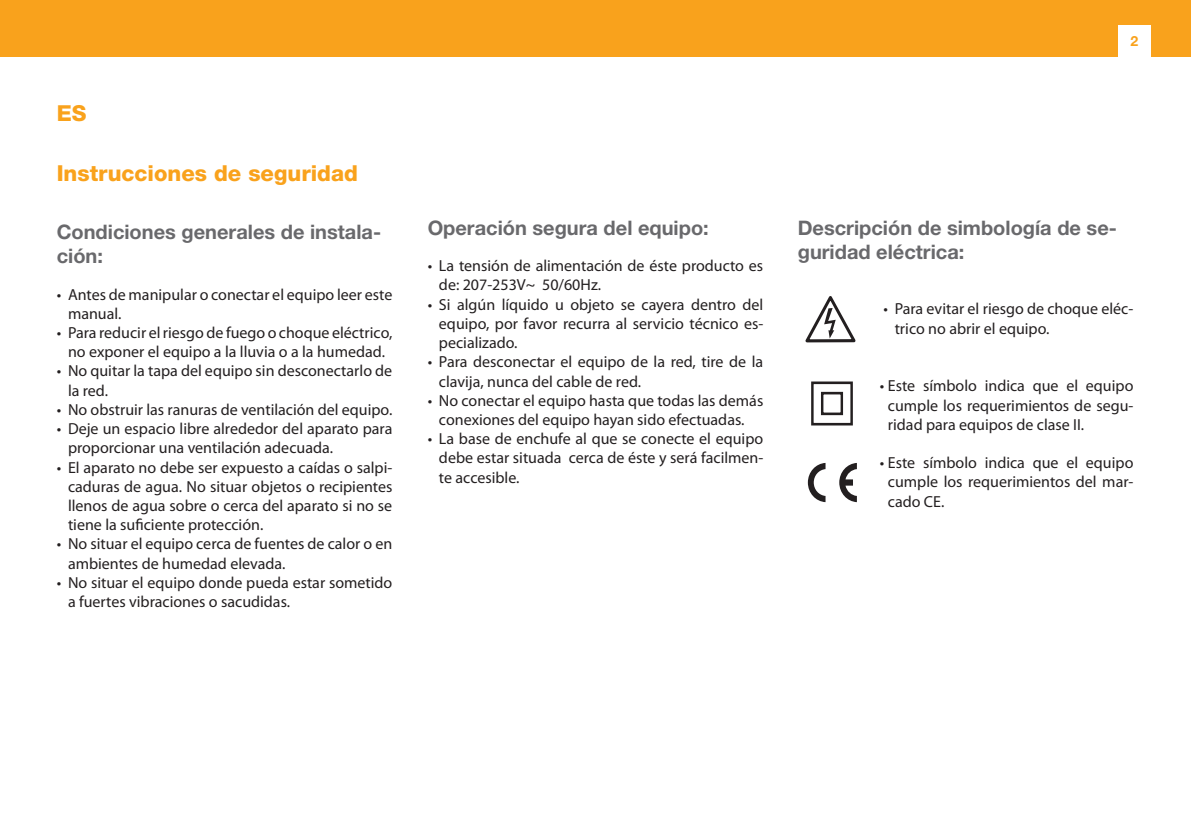
<style>
.page{position:relative;width:1191px;height:840px;background:#fff}
.page>*{position:absolute;margin:0;border:0;box-sizing:border-box;transform-origin:0 0}
.t1{font:800 22px "Helvetica Neue LT Std";color:#f9a21c}
.t2{font:700 20px/24px "Helvetica Neue";color:#69696c}
.t3{font:16px/19.2px "Myriad Pro";color:#231f20}
.t4{font:700 14px "Helvetica Neue";color:#f9a21c}
</style>
<div class="page">
<div style="left:0;top:0;width:1191px;height:57px;background:#f9a21c"></div>
<div style="left:1118px;top:25px;width:32px;height:33px;background:#fff"></div>
<svg style="left:811px;top:381px;width:42px;height:45px"></svg>
<svg style="left:808px;top:463px;width:17px;height:39px"></svg>
<svg style="left:839px;top:463px;width:18px;height:39px"></svg>
<svg style="left:805px;top:296px;width:51px;height:47px"></svg>
<h1 class="t1" style="left:57px;top:100px;width:31px">ES</h1>
<h1 class="t1" style="left:57px;top:160px;width:303px">Instrucciones de seguridad</h1>
<p class="t2" style="left:57px;top:219px;width:326px">Condiciones generales de instala&shy;ción:</p>
<p class="t3" style="left:68px;top:284px;width:326px;text-indent:-11px">• Antes de manipular o conectar el equipo leer este manual.</p>
<p class="t3" style="left:57px;top:322px;width:337px;text-align:center">• Para reducir el riesgo de fuego o choque eléctrico, no exponer el equipo a la lluvia o a la humedad.</p>
<p class="t3" style="left:68px;top:361px;width:326px;text-indent:-11px">• No quitar la tapa del equipo sin desconectarlo de la red.</p>
<p class="t3" style="left:57px;top:399px;width:337px">• No obstruir las ranuras de ventilación del equipo.</p>
<p class="t3" style="left:68px;top:418px;width:326px;text-indent:-11px">• Deje un espacio libre alrededor del aparato para proporcionar una ventilación adecuada.</p>
<p class="t3" style="left:68px;top:457px;width:326px;text-align:justify;text-indent:-11px">• El aparato no debe ser expuesto a caídas o salpi&shy;caduras de agua. No situar objetos o recipientes llenos de agua sobre o cerca del aparato si no se tiene la suficiente protección.</p>
<p class="t3" style="left:68px;top:534px;width:326px;text-indent:-11px">• No situar el equipo cerca de fuentes de calor o en ambientes de humedad elevada.</p>
<p class="t3" style="left:68px;top:572px;width:326px;text-indent:-11px">• No situar el equipo donde pueda estar sometido a fuertes vibraciones o sacudidas.</p>
<p class="t4" style="left:1130px;top:32px;width:9px">2</p>
<p class="t2" style="left:428px;top:215px;width:283px">Operación segura del equipo:</p>
<p class="t3" style="left:439px;top:256px;width:326px;text-indent:-11px">• La tensión de alimentación de éste producto es de: 207-253V~ 50/60Hz.</p>
<p class="t3" style="left:439px;top:294px;width:326px;text-align:justify;text-indent:-11px">• Si algún líquido u objeto se cayera dentro del equipo, por favor recurra al servicio técnico es&shy;pecializado.</p>
<p class="t3" style="left:439px;top:352px;width:326px;text-indent:-11px">• Para desconectar el equipo de la red, tire de la clavija, nunca del cable de red.</p>
<p class="t3" style="left:428px;top:390px;width:337px;text-align:center">• No conectar el equipo hasta que todas las demás conexiones del equipo hayan sido efectuadas.</p>
<p class="t3" style="left:439px;top:428px;width:326px;text-align:justify;text-indent:-11px">• La base de enchufe al que se conecte el equipo debe estar situada cerca de éste y será facilmen&shy;te accesible.</p>
<p class="t2" style="left:797px;top:215px;width:321px">Descripción de simbología de se&shy;guridad eléctrica:</p>
<p class="t3" style="left:894px;top:299px;width:240px;text-indent:-11px">• Para evitar el riesgo de choque eléc&shy;trico no abrir el equipo.</p>
<p class="t3" style="left:888px;top:376px;width:247px;text-align:justify;text-indent:-8px">• Este símbolo indica que el equipo cumple los requerimientos de segu&shy;ridad para equipos de clase II.</p>
<p class="t3" style="left:888px;top:452px;width:247px;text-align:justify;text-indent:-8px">• Este símbolo indica que el equipo cumple los requerimientos del mar&shy;cado CE.</p>
</div>
